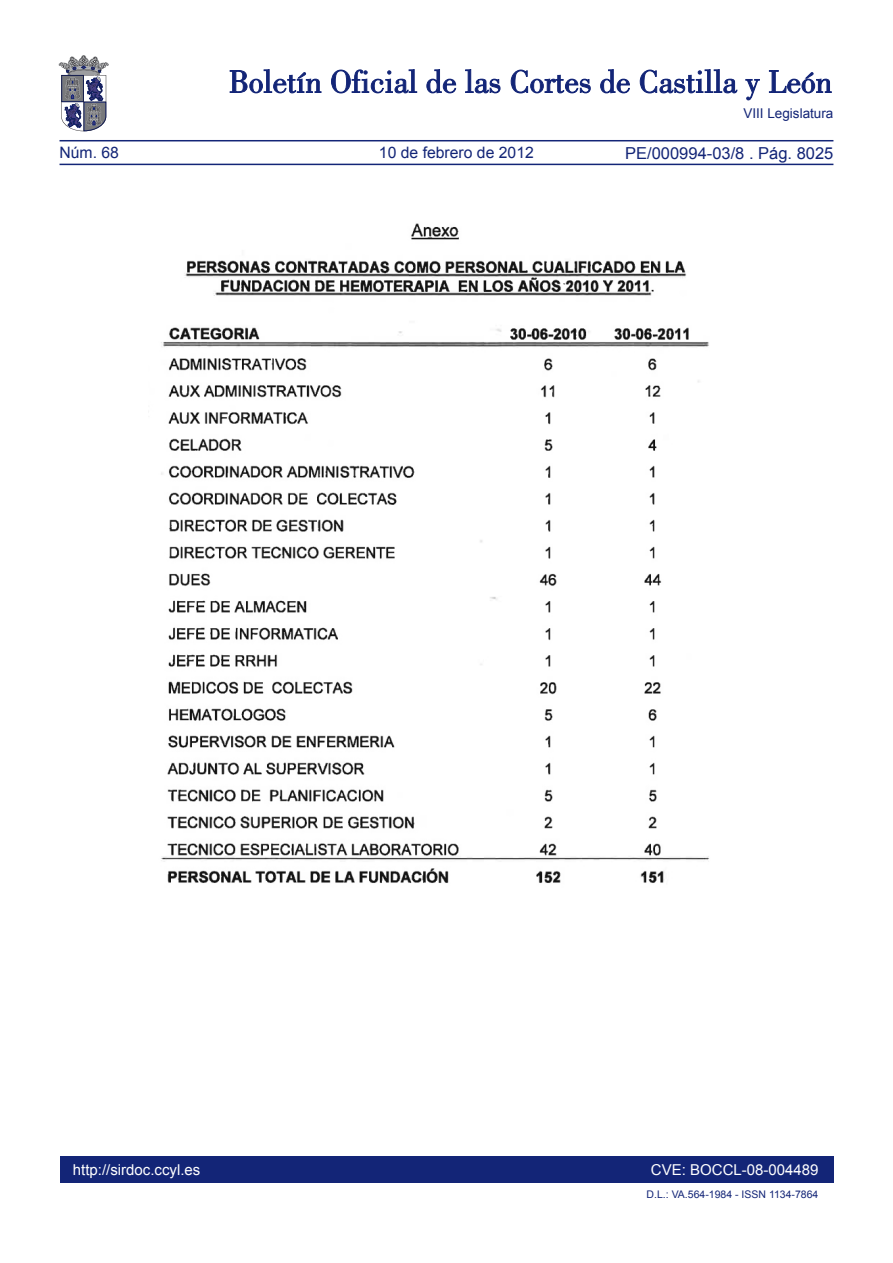
<style>
.page{position:relative;width:893px;height:1263px;background:#fff}
.page>*{position:absolute;margin:0;border:0;box-sizing:border-box;transform-origin:0 0}
.t1{font:16.5px "Arial";color:#132577}
.t2{font:15.75px "Arial";color:#132577}
.t3{font:15px "Arial";color:#fff}
.t4{font:13.5px "Arial";color:#132577}
.TEXTO_NORMAL{font:10.5px "Arial";color:#132577}
</style>
<div class="page">
<div style="left:60px;top:1157px;width:773px;height:26px;background:#132577"></div>
<hr style="left:60px;top:164px;width:773px;height:1px;background:#132577">
<hr style="left:60px;top:140px;width:773px;height:1px;background:#132577">
<svg style="left:230px;top:69px;width:91px;height:24px"></svg>
<svg style="left:331px;top:69px;width:86px;height:24px"></svg>
<svg style="left:426px;top:69px;width:30px;height:24px"></svg>
<svg style="left:465px;top:69px;width:35px;height:24px"></svg>
<svg style="left:511px;top:70px;width:80px;height:23px"></svg>
<svg style="left:600px;top:69px;width:30px;height:24px"></svg>
<svg style="left:640px;top:69px;width:97px;height:24px"></svg>
<svg style="left:745px;top:79px;width:15px;height:21px"></svg>
<svg style="left:769px;top:70px;width:62px;height:23px"></svg>
<svg style="left:59px;top:55px;width:49px;height:76px"></svg>
<img style="left:161px;top:223px;width:548px;height:660px">
<p class="t2" style="left:60px;top:142px;width:61px">Núm. 68</p>
<p class="t2" style="left:379px;top:142px;width:156px">10 de febrero de 2012</p>
<p class="t4" style="left:743px;top:105px;width:92px">VIII Legislatura</p>
<p class="t1" style="left:625px;top:142px;width:210px">PE/000994-03/8 . Pág. 8025</p>
<p class="t3" style="left:73px;top:1159px;width:129px">http://sirdoc.ccyl.es</p>
<p class="t3" style="left:651px;top:1159px;width:169px">CVE: BOCCL-08-004489</p>
<p class="TEXTO_NORMAL" style="left:647px;top:1188px;width:173px">D.L.: VA.564-1984 - ISSN 1134-7864</p>
</div>
